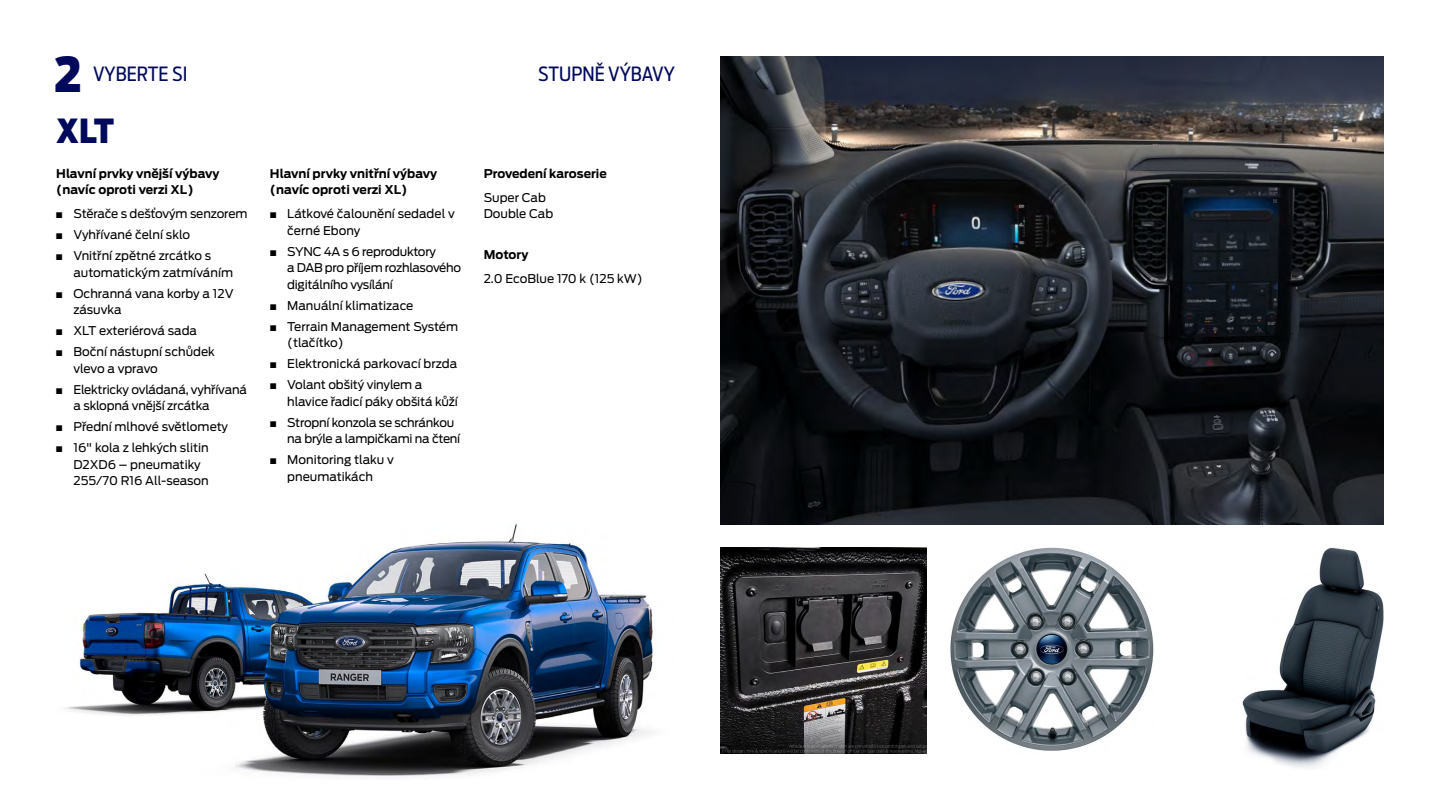
<style>
.page{position:relative;width:1440px;height:810px;background:#fff}
.page>*{position:absolute;margin:0;border:0;box-sizing:border-box;transform-origin:0 0}
.t1{font:900 48px "Ford Antenna Cond";color:#00095b}
.t2{font:900 33px "Ford Antenna Cond";color:#00095b}
.t3{font:19.5px "Ford Antenna Cond";color:#00095b}
.t4{font:12px/16.5px "Ford Antenna";letter-spacing:-.01em;color:#000}
.t5{font:700 12px/16.5px "Ford Antenna";color:#000}
</style>
<div class="page">
<img style="left:720px;top:548px;width:206px;height:206px">
<img style="left:950px;top:548px;width:204px;height:203px">
<img style="left:1242px;top:548px;width:142px;height:220px">
<img style="left:720px;top:56px;width:664px;height:468px">
<img style="left:65px;top:523px;width:588px;height:255px">
<h1 class="t1" style="left:55px;top:30px;width:29px">2</h1>
<h2 class="t2" style="left:56px;top:100px;width:59px">XLT</h2>
<p class="t5" style="left:56px;top:164px;width:165px">Hlavní prvky vnější výbavy (navíc oproti verzi XL)</p>
<p class="t4" style="left:56px;top:204px;width:193px">■ Stěrače s dešťovým senzorem</p>
<p class="t4" style="left:56px;top:225px;width:135px">■ Vyhřívané čelní sklo</p>
<p class="t4" style="left:73px;top:246px;width:161px;text-indent:-17px">■ Vnitřní zpětné zrcátko s automatickým zatmíváním</p>
<p class="t4" style="left:73px;top:284px;width:162px;text-indent:-17px">■ Ochranná vana korby a 12V zásuvka</p>
<p class="t4" style="left:56px;top:321px;width:142px">■ XLT exteriérová sada</p>
<p class="t4" style="left:73px;top:342px;width:143px;text-indent:-17px">■ Boční nástupní schůdek vlevo a vpravo</p>
<p class="t4" style="left:73px;top:380px;width:175px;text-indent:-17px">■ Elektricky ovládaná, vyhřívaná a sklopná vnější zrcátka</p>
<p class="t4" style="left:56px;top:417px;width:173px">■ Přední mlhové světlomety</p>
<p class="t4" style="left:73px;top:438px;width:137px;text-indent:-17px">■ 16" kola z lehkých slitin<br>D2XD6 – pneumatiky<br>255/70 R16 All-season</p>
<h3 class="t3" style="left:93px;top:58px;width:96px">VYBERTE SI</h3>
<h3 class="t3" style="left:538px;top:58px;width:138px">STUPNĚ VÝBAVY</h3>
<p class="t5" style="left:270px;top:164px;width:169px">Hlavní prvky vnitřní výbavy (navíc oproti verzi XL)</p>
<p class="t4" style="left:287px;top:204px;width:169px;text-indent:-17px">■ Látkové čalounění sedadel v černé Ebony</p>
<p class="t4" style="left:287px;top:242px;width:176px;text-indent:-17px">■ SYNC 4A s 6 reproduktory<br>a DAB pro příjem rozhlasového digitálního vysílání</p>
<p class="t4" style="left:270px;top:296px;width:145px">■ Manuální klimatizace</p>
<p class="t4" style="left:287px;top:317px;width:172px;text-indent:-17px">■ Terrain Management Systém (tlačítko)</p>
<p class="t4" style="left:270px;top:354px;width:189px">■ Elektronická parkovací brzda</p>
<p class="t4" style="left:287px;top:375px;width:172px;text-indent:-17px">■ Volant obšitý vinylem a hlavice řadicí páky obšitá kůží</p>
<p class="t4" style="left:287px;top:413px;width:175px;text-indent:-17px">■ Stropní konzola se schránkou na brýle a lampičkami na čtení</p>
<p class="t4" style="left:270px;top:450px;width:125px;text-align:center">■ Monitoring tlaku v pneumatikách</p>
<p class="t5" style="left:484px;top:164px;width:125px">Provedení karoserie</p>
<p class="t4" style="left:484px;top:188px;width:71px">Super Cab<br>Double Cab</p>
<p class="t5" style="left:484px;top:245px;width:46px">Motory</p>
<p class="t4" style="left:484px;top:269px;width:161px">2.0 EcoBlue 170 k (125 kW)</p>
</div>
